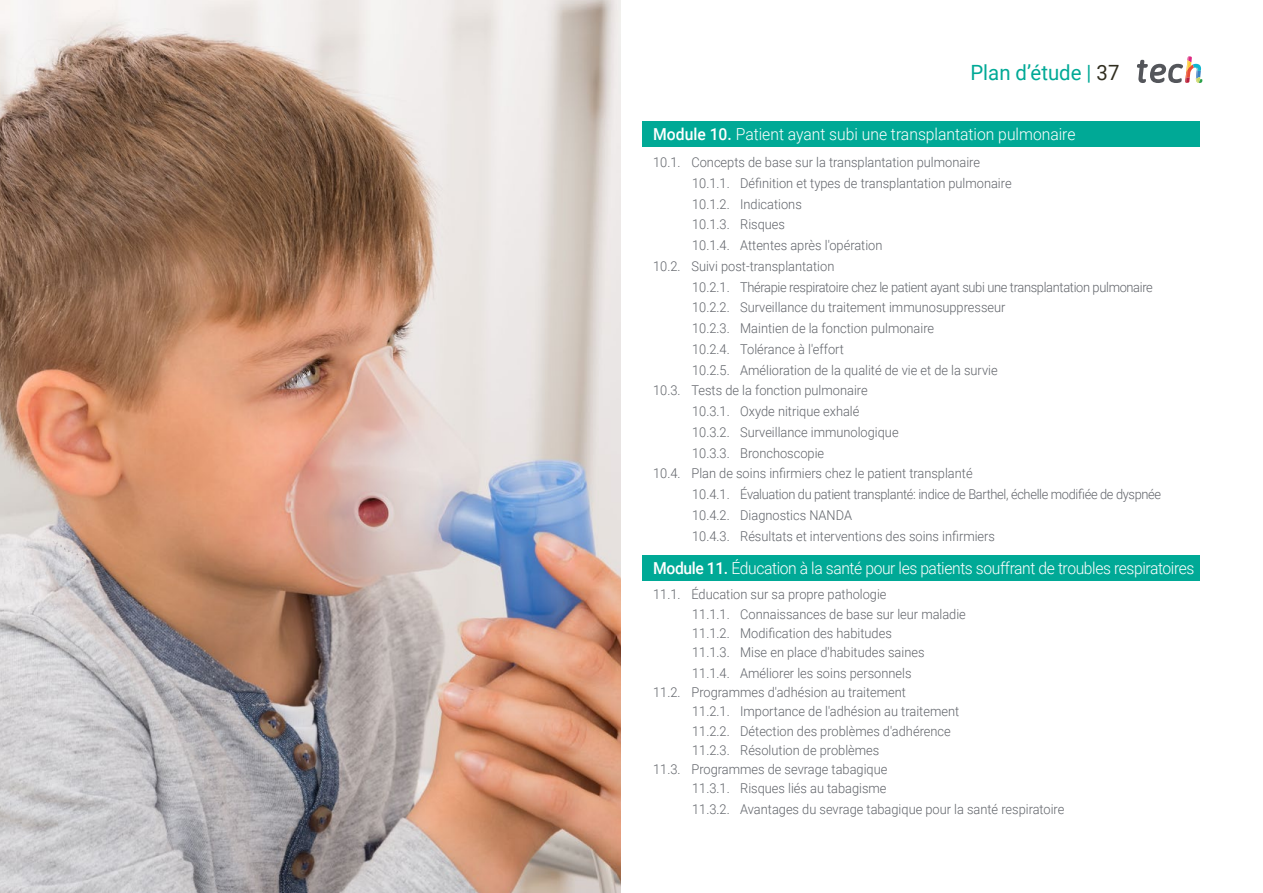
<style>
.page{position:relative;width:1263px;height:893px;background:#fff}
.page>*{position:absolute;margin:0;border:0;box-sizing:border-box;transform-origin:0 0}
.t1{font:21px "Roboto";color:#00a996}
.t2{font:300 16.5px "Roboto";letter-spacing:-.025em;color:#fff;scale:.95 1}
.t3{font:300 16.5px "Roboto";color:#fff;scale:.95 1}
.t4{font:300 13.5px/19.2px "Roboto";color:#61646a;scale:.95 1}
.t5{font:300 13.5px "Roboto";letter-spacing:-.025em;color:#61646a;scale:.95 1}
.s1{color:#312e20}
.s2{font-weight:500}
</style>
<div class="page">
<img style="left:0;top:0;width:621px;height:893px">
<svg style="left:1137px;top:56px;width:65px;height:27px"></svg>
<div style="left:642px;top:121px;width:557px;height:25px;background:#00a996"></div>
<div style="left:642px;top:555px;width:557px;height:25px;background:#00a996"></div>
<h1 class="t1" style="left:970px;top:57px;width:151px">Plan d’étude | <span class="s1">37</span></h1>
<p class="t3" style="left:653px;top:123px;width:446px"><span class="s2">Module 10.</span> Patient ayant subi une transplantation pulmonaire</p>
<p class="t4" style="left:653px;top:152px;width:346px">10.1. Concepts de base sur la transplantation pulmonaire</p>
<p class="t4" style="left:692px;top:173px;width:338px">10.1.1. Définition et types de transplantation pulmonaire</p>
<p class="t4" style="left:692px;top:194px;width:117px">10.1.2. Indications</p>
<p class="t4" style="left:692px;top:214px;width:99px">10.1.3. Risques</p>
<p class="t4" style="left:692px;top:235px;width:202px">10.1.4. Attentes après l'opération</p>
<p class="t4" style="left:653px;top:256px;width:192px">10.2. Suivi post-transplantation</p>
<p class="t5" style="left:692px;top:277px;width:486px">10.2.1. Thérapie respiratoire chez le patient ayant subi une transplantation pulmonaire</p>
<p class="t4" style="left:692px;top:297px;width:331px">10.2.2. Surveillance du traitement immunosuppresseur</p>
<p class="t4" style="left:692px;top:318px;width:256px">10.2.3. Maintien de la fonction pulmonaire</p>
<p class="t4" style="left:692px;top:339px;width:161px">10.2.4. Tolérance à l'effort</p>
<p class="t4" style="left:692px;top:360px;width:323px">10.2.5. Amélioration de la qualité de vie et de la survie</p>
<p class="t4" style="left:653px;top:380px;width:227px">10.3. Tests de la fonction pulmonaire</p>
<p class="t4" style="left:692px;top:401px;width:178px">10.3.1. Oxyde nitrique exhalé</p>
<p class="t4" style="left:692px;top:422px;width:219px">10.3.2. Surveillance immunologique</p>
<p class="t4" style="left:692px;top:443px;width:140px">10.3.3. Bronchoscopie</p>
<p class="t4" style="left:653px;top:463px;width:338px">10.4. Plan de soins infirmiers chez le patient transplanté</p>
<p class="t5" style="left:692px;top:485px;width:495px">10.4.1. Évaluation du patient transplanté: indice de Barthel, échelle modifiée de dyspnée</p>
<p class="t4" style="left:692px;top:505px;width:170px">10.4.2. Diagnostics NANDA</p>
<p class="t4" style="left:692px;top:526px;width:320px">10.4.3. Résultats et interventions des soins infirmiers</p>
<p class="t2" style="left:653px;top:556px;width:571px"><span class="s2">Module 11.</span> Éducation à la santé pour les patients souffrant de troubles respiratoires</p>
<p class="t4" style="left:692px;top:584px;width:290px;text-indent:-39px">11.1. Éducation sur sa propre pathologie<br>11.1.1. Connaissances de base sur leur maladie 11.1.2. Modification des habitudes<br>11.1.3. Mise en place d'habitudes saines</p>
<p class="t4" style="left:692px;top:663px;width:232px">11.1.4. Améliorer les soins personnels</p>
<p class="t4" style="left:653px;top:682px;width:268px">11.2. Programmes d'adhésion au traitement</p>
<p class="t4" style="left:692px;top:701px;width:282px">11.2.1. Importance de l'adhésion au traitement</p>
<p class="t4" style="left:692px;top:721px;width:274px">11.2.2. Détection des problèmes d'adhérence</p>
<p class="t4" style="left:692px;top:740px;width:198px">11.2.3. Résolution de problèmes</p>
<p class="t4" style="left:653px;top:759px;width:248px">11.3. Programmes de sevrage tabagique</p>
<p class="t4" style="left:692px;top:778px;width:206px">11.3.1. Risques liés au tabagisme</p>
<p class="t4" style="left:692px;top:799px;width:393px">11.3.2. Avantages du sevrage tabagique pour la santé respiratoire</p>
</div>
